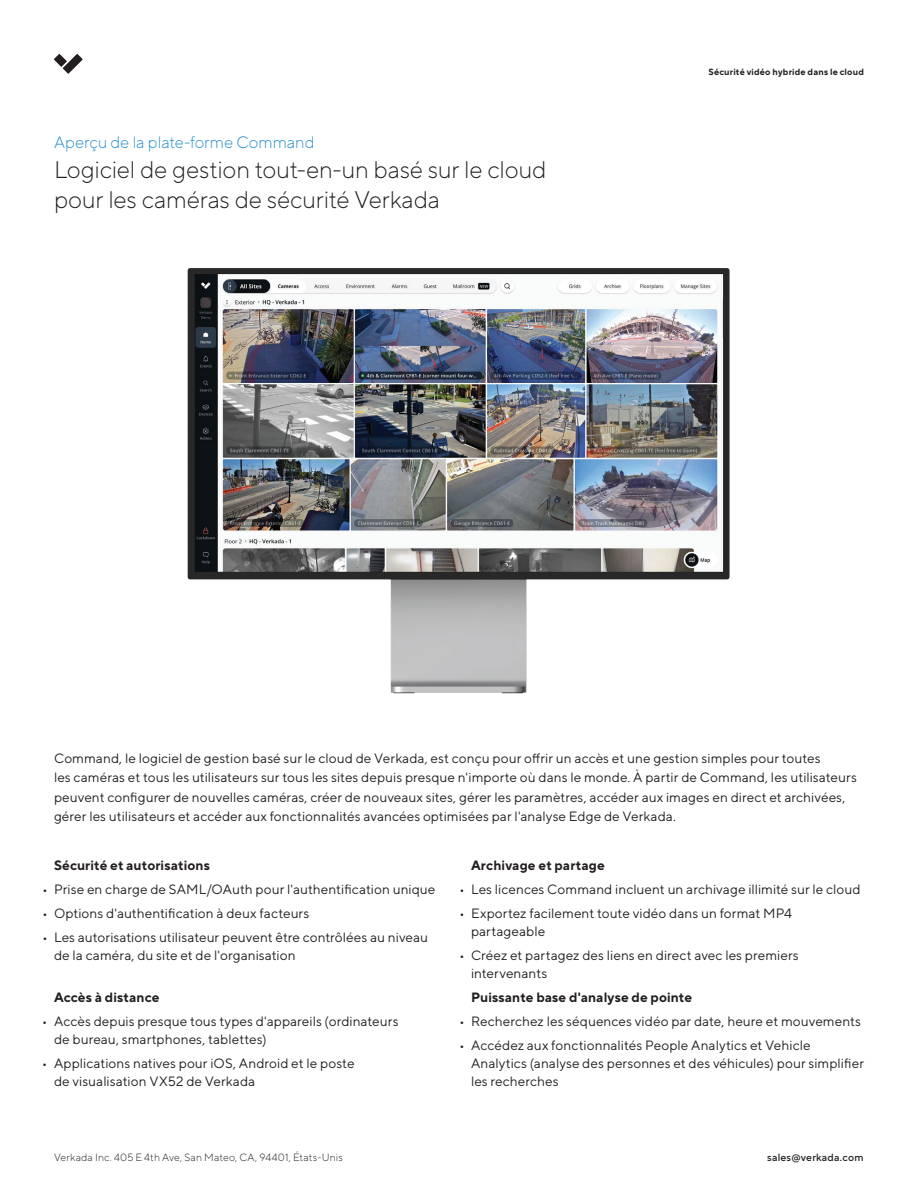
<style>
.page{position:relative;width:918px;height:1188px;background:#fff}
.page>*{position:absolute;margin:0;border:0;box-sizing:border-box;transform-origin:0 0}
.t1{font:300 24px/30px "TT Norms Pro";letter-spacing:-.01em;color:#231f20}
.t2{font:300 16.5px "TT Norms Pro";color:#238ece}
.t3{font:13.5px/18px "TT Norms Pro";letter-spacing:.005em;color:#231f20}
.t4{font:700 13.5px "TT Norms Pro";letter-spacing:.01em;color:#231f20}
.t5{font:300 10.5px "TT Norms Pro";letter-spacing:.02em;color:#231f20}
.t6{font:500 10.5px "TT Norms Pro";letter-spacing:.02em;color:#231f20}
.t7{font:700 9px "TT Norms Pro";letter-spacing:.02em;color:#231f20}
</style>
<div class="page">
<svg style="left:54px;top:54px;width:29px;height:20px"></svg>
<img style="left:187px;top:268px;width:543px;height:426px">
<p class="t2" style="left:54px;top:130px;width:262px">Aperçu de la plate-forme Command</p>
<h1 class="t1" style="left:54px;top:152px;width:494px">Logiciel de gestion tout-en-un basé sur le cloud pour les caméras de sécurité Verkada</h1>
<p class="t7" style="left:708px;top:65px;width:157px">Sécurité vidéo hybride dans le cloud</p>
<p class="t3" style="left:54px;top:747px;width:804px;line-height:19.5px">Command, le logiciel de gestion basé sur le cloud de Verkada, est conçu pour offrir un accès et une gestion simples pour toutes<br>les caméras et tous les utilisateurs sur tous les sites depuis presque n'importe où dans le monde. À partir de Command, les utilisateurs peuvent configurer de nouvelles caméras, créer de nouveaux sites, gérer les paramètres, accéder aux images en direct et archivées, gérer les utilisateurs et accéder aux fonctionnalités avancées optimisées par l'analyse Edge de Verkada.</p>
<p class="t4" style="left:54px;top:856px;width:157px">Sécurité et autorisations</p>
<p class="t3" style="left:42px;top:880px;width:395px">• Prise en charge de SAML/OAuth pour l'authentification unique</p>
<p class="t3" style="left:42px;top:904px;width:269px">• Options d'authentification à deux facteurs</p>
<p class="t3" style="left:54px;top:928px;width:376px;text-indent:-12px">• Les autorisations utilisateur peuvent être contrôlées au niveau de la caméra, du site et de l'organisation</p>
<p class="t4" style="left:54px;top:987px;width:107px">Accès à distance</p>
<p class="t3" style="left:54px;top:1011px;width:346px;text-indent:-12px">• Accès depuis presque tous types d'appareils (ordinateurs de bureau, smartphones, tablettes)</p>
<p class="t3" style="left:54px;top:1053px;width:302px;text-indent:-12px">• Applications natives pour iOS, Android et le poste de visualisation VX52 de Verkada</p>
<p class="t4" style="left:471px;top:856px;width:135px">Archivage et partage</p>
<p class="t3" style="left:459px;top:880px;width:403px">• Les licences Command incluent un archivage illimité sur le cloud</p>
<p class="t3" style="left:471px;top:904px;width:323px;text-indent:-12px">• Exportez facilement toute vidéo dans un format MP4 partageable</p>
<p class="t3" style="left:471px;top:946px;width:329px;text-indent:-12px">• Créez et partagez des liens en direct avec les premiers intervenants</p>
<p class="t4" style="left:471px;top:987px;width:223px">Puissante base d'analyse de pointe</p>
<p class="t3" style="left:459px;top:1011px;width:404px">• Recherchez les séquences vidéo par date, heure et mouvements</p>
<p class="t3" style="left:471px;top:1035px;width:394px;text-indent:-12px">• Accédez aux fonctionnalités People Analytics et Vehicle<br>Analytics (analyse des personnes et des véhicules) pour simplifier les recherches</p>
<p class="t5" style="left:54px;top:1150px;width:290px">Verkada Inc. 405 E 4th Ave, San Mateo, CA, 94401, États-Unis</p>
<p class="t6" style="left:767px;top:1150px;width:98px">sales@verkada.com</p>
</div>
